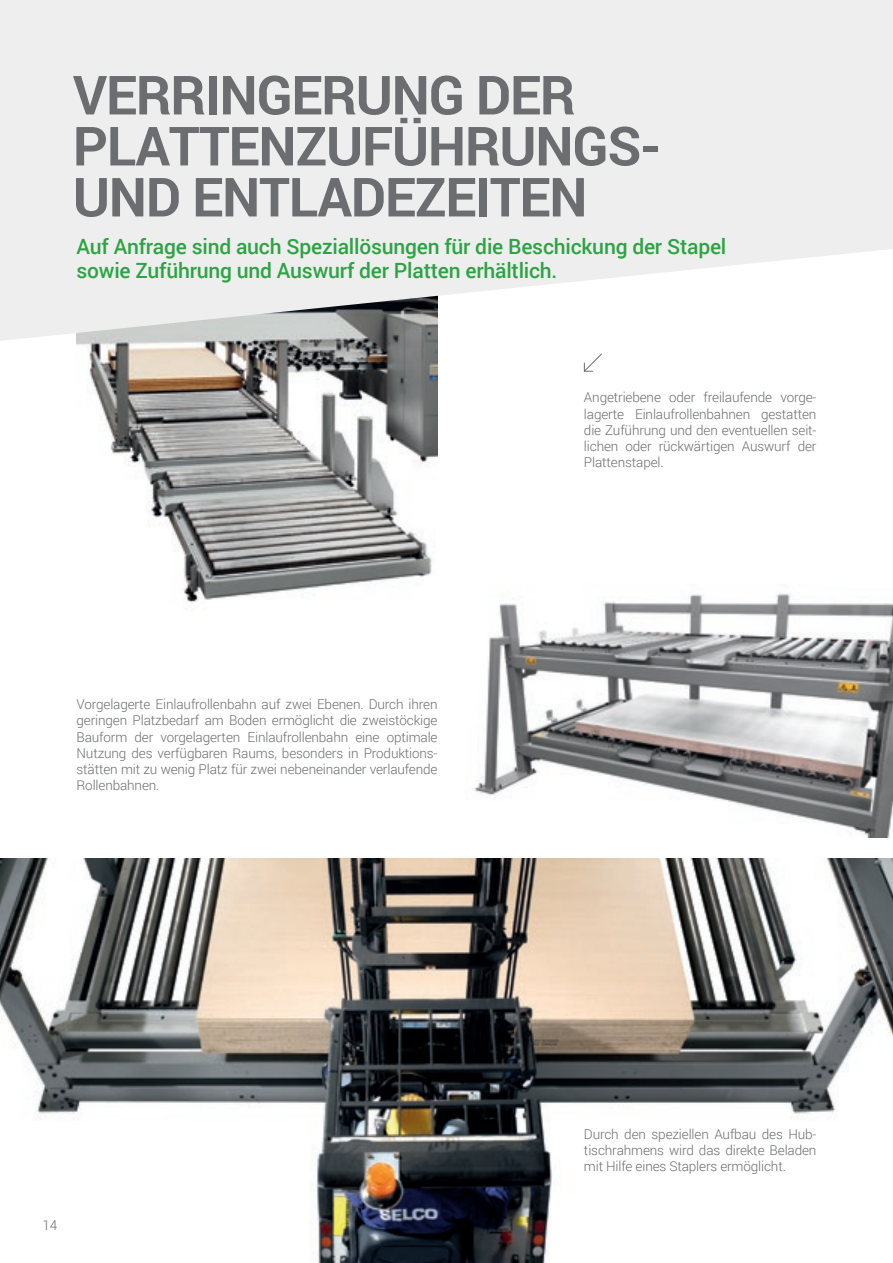
<style>
.page{position:relative;width:893px;height:1263px;background:#fff}
.page>*{position:absolute;margin:0;border:0;box-sizing:border-box;transform-origin:0 0}
._1_TITOLO_GRIGIO{font:700 54px/51px "Roboto";letter-spacing:-.02em;color:#6c6d70}
.t1{font:500 21px/24px "Roboto";letter-spacing:-.01em;color:#2da343}
.t2{font:300 13.5px/16.2px "Roboto";letter-spacing:-.01em;color:#6c6d70;text-align:justify}
</style>
<div class="page">
<img style="left:77px;top:341px;width:360px;height:262px">
<svg style="left:0;top:0;width:893px;height:341px;background:#eceded"></svg>
<img style="left:0;top:858px;width:893px;height:405px">
<img style="left:473px;top:584px;width:420px;height:253px">
<svg style="left:583px;top:353px;width:19px;height:19px"></svg>
<p class="_1_TITOLO_GRIGIO" style="left:73px;top:68px;width:590px">VERRINGERUNG DER<br>PLATTENZUFÜHRUNGS-</p>
<p class="_1_TITOLO_GRIGIO" style="left:73px;top:170px;width:516px">UND ENTLADEZEITEN</p>
<p class="t1" style="left:77px;top:234px;width:651px">Auf Anfrage sind auch Speziallösungen für die Beschickung der Stapel sowie Zuführung und Auswurf der Platten erhältlich.</p>
<p class="t2" style="left:77px;top:696px;width:362px">Vorgelagerte Einlaufrollenbahn auf zwei Ebenen. Durch ihren geringen Platzbedarf am Boden ermöglicht die zweistöckige Bauform der vorgelagerten Einlaufrollenbahn eine optimale Nutzung des verfügbaren Raums, besonders in Produktions&shy;stätten mit zu wenig Platz für zwei nebeneinander verlaufende Rollenbahnen.</p>
<p class="t2" style="left:584px;top:389px;width:234px">Angetriebene oder freilaufende vorge&shy;lagerte Einlaufrollenbahnen gestatten die Zuführung und den eventuellen seit&shy;lichen oder rückwärtigen Auswurf der Plattenstapel.</p>
<p class="t2" style="left:42px;top:1216px;width:16px">14</p>
<p class="t2" style="left:584px;top:1125px;width:234px">Durch den speziellen Aufbau des Hub&shy;tischrahmens wird das direkte Beladen mit Hilfe eines Staplers ermöglicht.</p>
</div>
